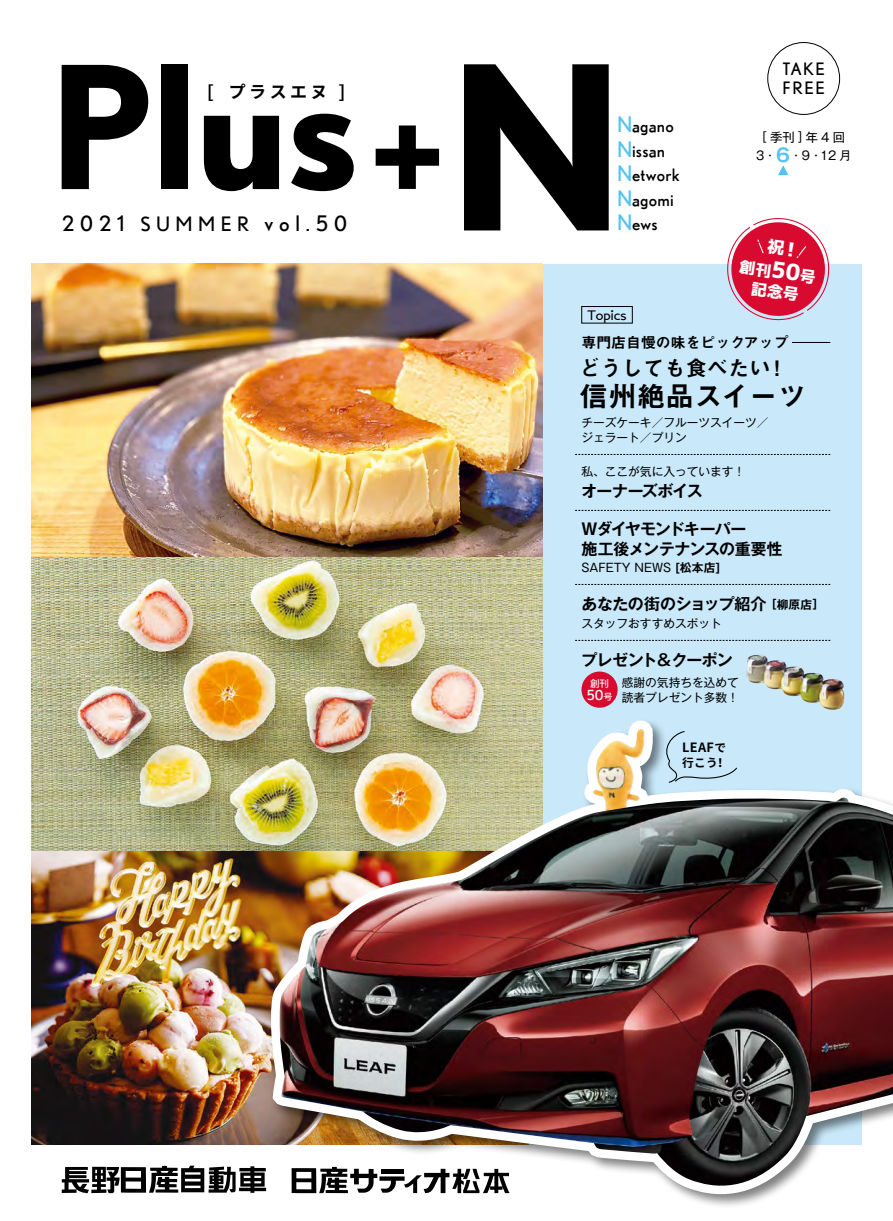
<style>
.page{position:relative;width:893px;height:1221px;background:#fff}
.page>*{position:absolute;margin:0;border:0;box-sizing:border-box;transform-origin:0 0}
.t1{font:700 227.55px "Nobel";color:#000}
.t2{font:700 170.1px "Nobel";color:#000}
.t3{font:28.65px "Midashi Go Pro MB31";color:#000}
.t4{font:21.3px "Midashi Go Pro MB31";color:#000}
.t5{font:21.3px "Nobel";letter-spacing:.275em;color:#000}
.t6{font:19.8px "Nobel";letter-spacing:.275em;color:#000}
.t7{font:700 18.3px "Gothic MB101 Pro De";color:#54c3f1}
.t8{font:16.95px/24.5px "Nobel";letter-spacing:.015em;color:#000}
.t9{font:16.95px/19.2px "Nobel";letter-spacing:.085em;color:#000}
.t10{font:700 16.95px "Noto Sans Mono CJ Kjp";letter-spacing:.205em;color:#000}
.t11{font:700 15.9px/19.2px "Gothic MB101 Pro De";letter-spacing:-.04em;color:#000}
.t12{font:15.9px/19.4px "Corporate Logo Bold";color:#fff}
.t13{font:14.85px "Midashi Go Pro MB31";color:#000}
.t14{font:13.8px "London Between";color:#000}
.t15{font:13.8px "Corporate Logo Medium";color:#fff}
.t16{font:700 12.75px "Gen Shin Gothic";color:#000}
.t17{font:12.3px "Gothic MB101 Pro";color:#000}
.t18{font:12px "Gothic MB101 Pro";color:#000}
.t19{font:11.7px/14.9px "Gothic MB101 Pro";color:#000}
.t20{font:700 11.7px "Gothic MB101 Pro De";color:#000}
.t21{font:700 11.7px "Gen Shin Gothic";color:#000}
.t22{font:9.6px "Corporate Logo Medium";color:#fff}
.t23{font:9px "Corporate Logo Medium";color:#fff}
.s1{font-size:21.3px;color:#54c3f1}
.s2{font-family:"Gothic MB101 Pro De";font-weight:700}
.s3{font-size:11.7px}
</style>
<div class="page">
<div style="left:32px;top:264px;width:829px;height:880px;background:#c9e9fa"></div>
<img style="left:32px;top:850px;width:225px;height:294px">
<img style="left:32px;top:264px;width:510px;height:293px">
<img style="left:32px;top:557px;width:510px;height:293px">
<svg style="left:575px;top:510px;width:255px;height:1px"></svg>
<svg style="left:575px;top:454px;width:255px;height:1px"></svg>
<svg style="left:575px;top:584px;width:255px;height:1px"></svg>
<svg style="left:575px;top:640px;width:255px;height:1px"></svg>
<div style="left:581px;top:306px;width:51px;height:17px;border:1px solid #000"></div>
<hr style="left:792px;top:342px;width:38px;height:1px;background:#000">
<img style="left:746px;top:654px;width:99px;height:56px">
<div style="left:581px;top:671px;width:37px;height:36px;background:#d80a2f;border-radius:50%"></div>
<div style="left:268px;top:717px;width:625px;height:492px;background:#000;opacity:.5"></div>
<img style="left:257px;top:773px;width:636px;height:436px">
<svg style="left:570px;top:717px;width:168px;height:80px"></svg>
<img style="left:593px;top:729px;width:52px;height:68px">
<img style="left:278px;top:797px;width:615px;height:394px">
<div style="left:376px;top:149px;width:63px;height:17px;background:#000"></div>
<div style="left:399px;top:125px;width:17px;height:64px;background:#000"></div>
<svg style="left:778px;top:165px;width:10px;height:10px"></svg>
<svg style="left:62px;top:1165px;width:204px;height:28px"></svg>
<svg style="left:292px;top:1166px;width:218px;height:27px"></svg>
<div style="left:767px;top:42px;width:73px;height:73px;border:1px solid #000;border-radius:50%"></div>
<svg style="left:727px;top:218px;width:103px;height:103px"></svg>
<h2 class="t2" style="left:49px;top:26px;width:311px">Plus</h2>
<h3 class="t10" style="left:229px;top:82px;width:100px">プラスエヌ</h3>
<h3 class="t10" style="left:206px;top:82px;width:10px">[</h3>
<h3 class="t10" style="left:338px;top:82px;width:10px">[</h3>
<h3 class="t5" style="left:62px;top:211px;width:64px">2021</h3>
<h3 class="t6" style="left:140px;top:212px;width:110px">SUMMER</h3>
<h3 class="t5" style="left:265px;top:211px;width:84px">vol.50</h3>
<h1 class="t1" style="left:447px;top:13px;width:180px">N</h1>
<h3 class="t8" style="left:617px;top:114px;width:58px"><span class="s1">N</span>agano</h3>
<h3 class="t8" style="left:617px;top:138px;width:64px"><span class="s1">N</span>issan<br><span class="s1">N</span>etwork<br><span class="s1">N</span>agomi<br><span class="s1">N</span>ews</h3>
<p class="t14" style="left:587px;top:306px;width:40px">Topics</p>
<h3 class="t9" style="left:782px;top:59px;width:44px">TAKE<br>FREE</h3>
<p class="t17" style="left:762px;top:127px;width:84px">[季刊]年4回</p>
<p class="t18" style="left:820px;top:145px;width:33px">12月</p>
<h3 class="t7" style="left:776px;top:140px;width:15px">6</h3>
<p class="t18" style="left:756px;top:145px;width:22px">3・</p>
<p class="t18" style="left:790px;top:145px;width:34px">・9・</p>
<h3 class="t12" style="left:755px;top:258px;width:49px;text-indent:-15px;rotate:8deg">創刊<br>記念号</h3>
<p class="t13" style="left:581px;top:330px;width:209px">専門店自慢の味をピックアップ</p>
<h3 class="t4" style="left:579px;top:351px;width:193px">どうしても食べたい</h3>
<h3 class="t3" style="left:579px;top:373px;width:229px">信州絶品スイーツ</h3>
<h3 class="t4" style="left:766px;top:351px;width:23px">!</h3>
<p class="t19" style="left:581px;top:413px;width:189px">チーズケーキ／フルーツスイーツ／ジェラート／プリン</p>
<p class="t19" style="left:581px;top:462px;width:165px">私、ここが気に入っています!</p>
<h3 class="t11" style="left:581px;top:479px;width:123px">オーナーズボイス</h3>
<h3 class="t11" style="left:581px;top:518px;width:203px">Wダイヤモンドキーパー<br>施工後メンテナンスの重要性</h3>
<p class="t19" style="left:581px;top:558px;width:141px">SAFETY NEWS <span class="s2">[松本店[</span></p>
<h3 class="t11" style="left:581px;top:592px;width:187px">あなたの街のショップ紹介</h3>
<p class="t19" style="left:581px;top:614px;width:142px">スタッフおすすめスポット</p>
<h3 class="t11" style="left:581px;top:648px;width:153px">プレゼント＆クーポン</h3>
<p class="t20" style="left:772px;top:594px;width:47px">[柳原店[</p>
<p class="t22" style="left:590px;top:677px;width:21px">創刊</p>
<p class="t23" style="left:603px;top:690px;width:11px">号</p>
<p class="t15" style="left:587px;top:686px;width:18px">50</p>
<p class="t19" style="left:622px;top:673px;width:118px">感謝の気持ちを込めて読者プレゼント多数!</p>
<p class="t16" style="left:682px;top:737px;width:45px">LEAF<span class="s3">で</span></p>
<p class="t21" style="left:715px;top:754px;width:13px">!</p>
<p class="t21" style="left:682px;top:754px;width:37px">行こう</p>
</div>
